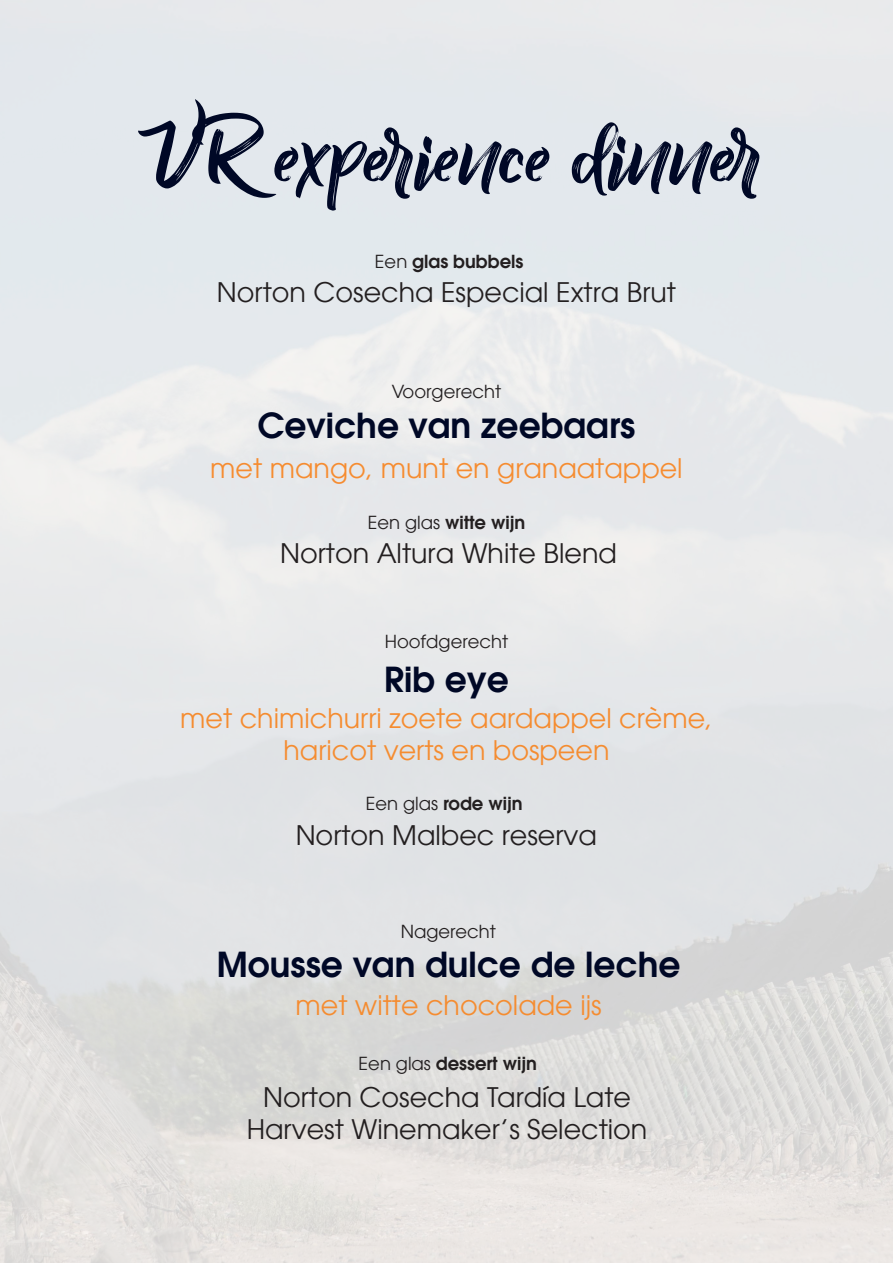
<style>
.page{position:relative;width:893px;height:1263px;background:#fff}
.page>*{position:absolute;margin:0;border:0;box-sizing:border-box;transform-origin:0 0}
.t1{font:108px "Billy Ohio";color:#000826}
.t2{font:600 34.5px "Avant Garde LT";color:#000826}
.t3{font:27px/32.4px "Avant Garde LT";color:#231f20;text-align:center}
.t4{font:27px/32.4px "Avant Garde LT";color:#f58c30;text-align:center}
.t5{font:27px "Avant Garde LT";color:#f68c30}
.t6{font:600 18px "Avant Garde LT";color:#231f20}
.t7{font:18px "Avant Garde LT";color:#231f20}
.s1{font-weight:400}
</style>
<div class="page">
<div style="left:0;top:0;width:893px;height:1263px;background:linear-gradient(to bottom,#e7ecf1,#e1dfdd)"></div>
<p class="t1" style="left:137px;top:87px;width:626px">VR experience dinner</p>
<p class="t6" style="left:375px;top:249px;width:150px"><span class="s1">Een</span> glas bubbels</p>
<p class="t3" style="left:217px;top:275px;width:461px">Norton Cosecha Especial Extra Brut</p>
<p class="t7" style="left:392px;top:381px;width:111px">Voorgerecht</p>
<p class="t2" style="left:258px;top:403px;width:379px">Ceviche van zeebaars</p>
<p class="t5" style="left:210px;top:452px;width:474px">met mango, munt en granaatappel</p>
<p class="t6" style="left:368px;top:510px;width:159px"><span class="s1">Een glas</span> witte wijn</p>
<p class="t3" style="left:280px;top:537px;width:338px">Norton Altura White Blend</p>
<p class="t7" style="left:385px;top:630px;width:125px">Hoofdgerecht</p>
<p class="t2" style="left:384px;top:657px;width:126px">Rib eye</p>
<p class="t4" style="left:180px;top:701px;width:534px">met chimichurri zoete aardappel crème, haricot verts en bospeen</p>
<p class="t6" style="left:366px;top:792px;width:158px"><span class="s1">Een glas</span> rode wijn</p>
<p class="t3" style="left:296px;top:818px;width:303px">Norton Malbec reserva</p>
<p class="t7" style="left:401px;top:921px;width:97px">Nagerecht</p>
<p class="t2" style="left:217px;top:941px;width:465px">Mousse van dulce de leche</p>
<p class="t4" style="left:295px;top:989px;width:308px">met witte chocolade ijs</p>
<p class="t6" style="left:359px;top:1052px;width:180px"><span class="s1">Een glas</span> dessert wijn</p>
<p class="t3" style="left:247px;top:1080px;width:402px">Norton Cosecha Tardía Late<br>Harvest Winemaker’s Selection</p>
</div>
